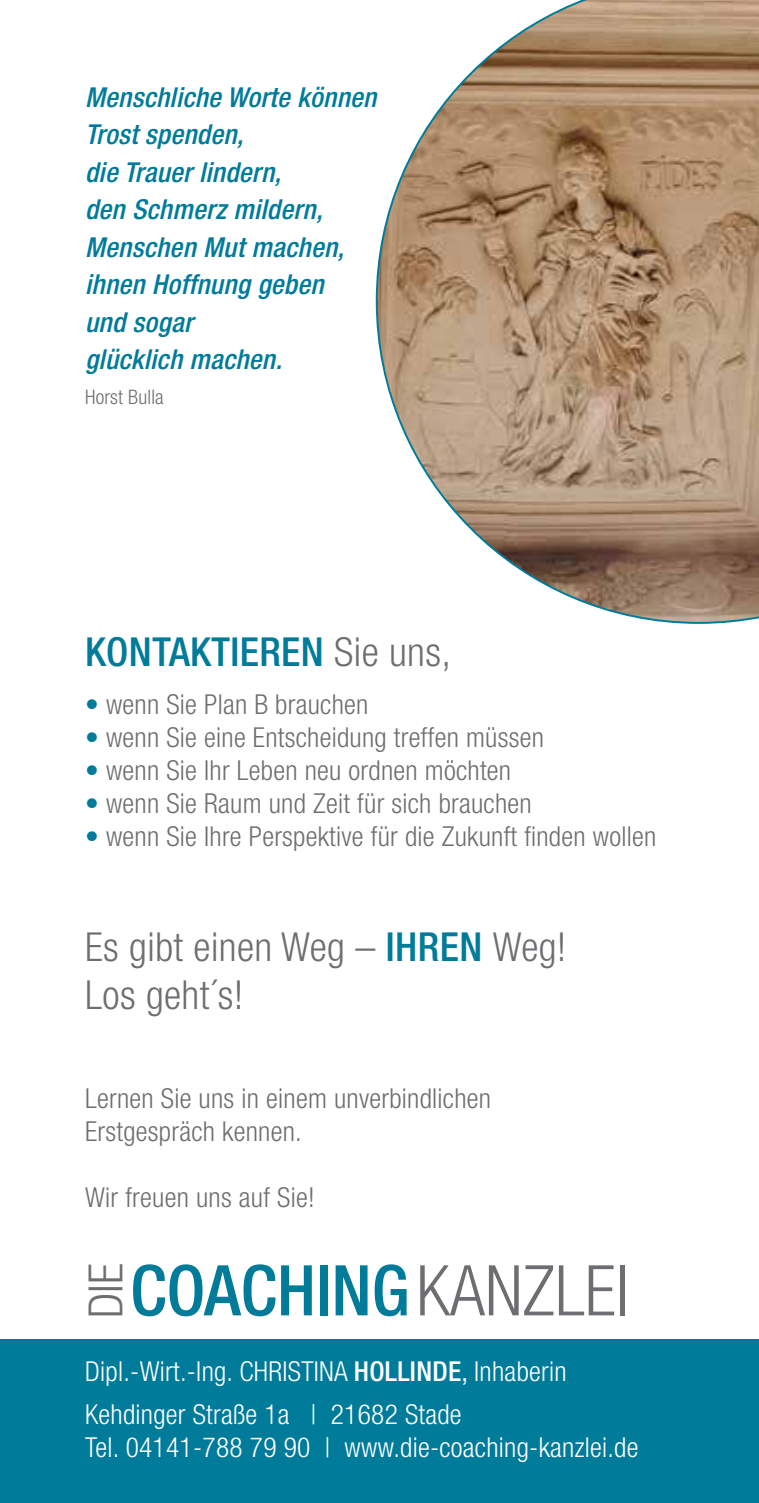
<style>
.page{position:relative;width:759px;height:1503px;background:#fff}
.page>*{position:absolute;margin:0;border:0;box-sizing:border-box;transform-origin:0 0}
.t1{font:500 condensed 70px "Helvetica Neue LT";color:#007b9a}
.t2{font:300 condensed 47.25px "Helvetica Neue LT";color:#6d6e71}
.t3{font:300 condensed 40px/48px "Helvetica Neue LT";letter-spacing:.01em;color:#6d6e71}
.t4{font:500 condensed 40px "Helvetica Neue LT";letter-spacing:.01em;color:#007b9a}
.t5{font:300 condensed 27.5px/33px "Helvetica Neue LT";letter-spacing:.01em;color:#6d6e71}
.t6{font:italic 500 condensed 27.5px/37.5px "Helvetica Neue LT";letter-spacing:.01em;color:#007b9a}
.t7{font:300 condensed 27.5px/43px "Helvetica Neue LT";letter-spacing:.01em;color:#fff}
.t8{font:300 condensed 20px "Helvetica Neue LT";letter-spacing:.01em;color:#6d6e71}
.s1{font-weight:300;color:#6d6e71}
.s2{color:#007b9a}
.s3{font-weight:500;color:#007b9a}
.s4{font-weight:500}
.s5{font-weight:400}
</style>
<div class="page">
<svg style="left:375px;top:0;width:383px;height:624px"></svg>
<div style="left:0;top:1339px;width:758px;height:163px;background:#007b9a"></div>
<p class="t6" style="left:85px;top:78px;width:293px">Menschliche Worte können<br>Trost spenden,<br>die Trauer lindern,<br>den Schmerz mildern,<br>Menschen Mut machen, ihnen Hoffnung geben<br>und sogar<br>glücklich machen.</p>
<p class="t8" style="left:85px;top:386px;width:80px">Horst Bulla</p>
<h3 class="t4" style="left:85px;top:628px;width:367px">KONTAKTIEREN <span class="s1">Sie uns,</span></h3>
<p class="t5" style="left:85px;top:688px;width:285px"><span class="s2">•</span> wenn Sie Plan B brauchen</p>
<p class="t5" style="left:85px;top:721px;width:460px"><span class="s2">•</span> wenn Sie eine Entscheidung treffen müssen</p>
<p class="t5" style="left:85px;top:754px;width:427px"><span class="s2">•</span> wenn Sie Ihr Leben neu ordnen möchten</p>
<p class="t5" style="left:85px;top:787px;width:448px"><span class="s2">•</span> wenn Sie Raum und Zeit für sich brauchen</p>
<p class="t5" style="left:85px;top:820px;width:572px"><span class="s2">•</span> wenn Sie Ihre Perspektive für die Zukunft finden wollen</p>
<h3 class="t3" style="left:85px;top:922px;width:483px">Es gibt einen Weg – <span class="s3">IHREN</span> Weg!<br>Los geht´s!</h3>
<p class="t5" style="left:85px;top:1081px;width:407px">Lernen Sie uns in einem unverbindlichen<br>Erstgespräch kennen.</p>
<p class="t5" style="left:85px;top:1180px;width:231px">Wir freuen uns auf Sie!</p>
<h2 class="t2" style="left:79px;top:1318px;width:57px;rotate:-90deg">DIE</h2>
<h1 class="t1" style="left:130px;top:1248px;width:500px">COACHING<span class="s1">KANZLEI</span></h1>
<p class="t7" style="left:85px;top:1349px;width:483px">Dipl.-Wirt.-Ing. CHRISTINA <span class="s4">HOLLINDE</span><span class="s5">,</span> Inhaberin<br>Kehdinger Straße 1a | 21682 Stade</p>
<p class="t7" style="left:85px;top:1425px;width:554px">Tel. 04141-788 79 90 | www.die-coaching-kanzlei.de</p>
</div>
